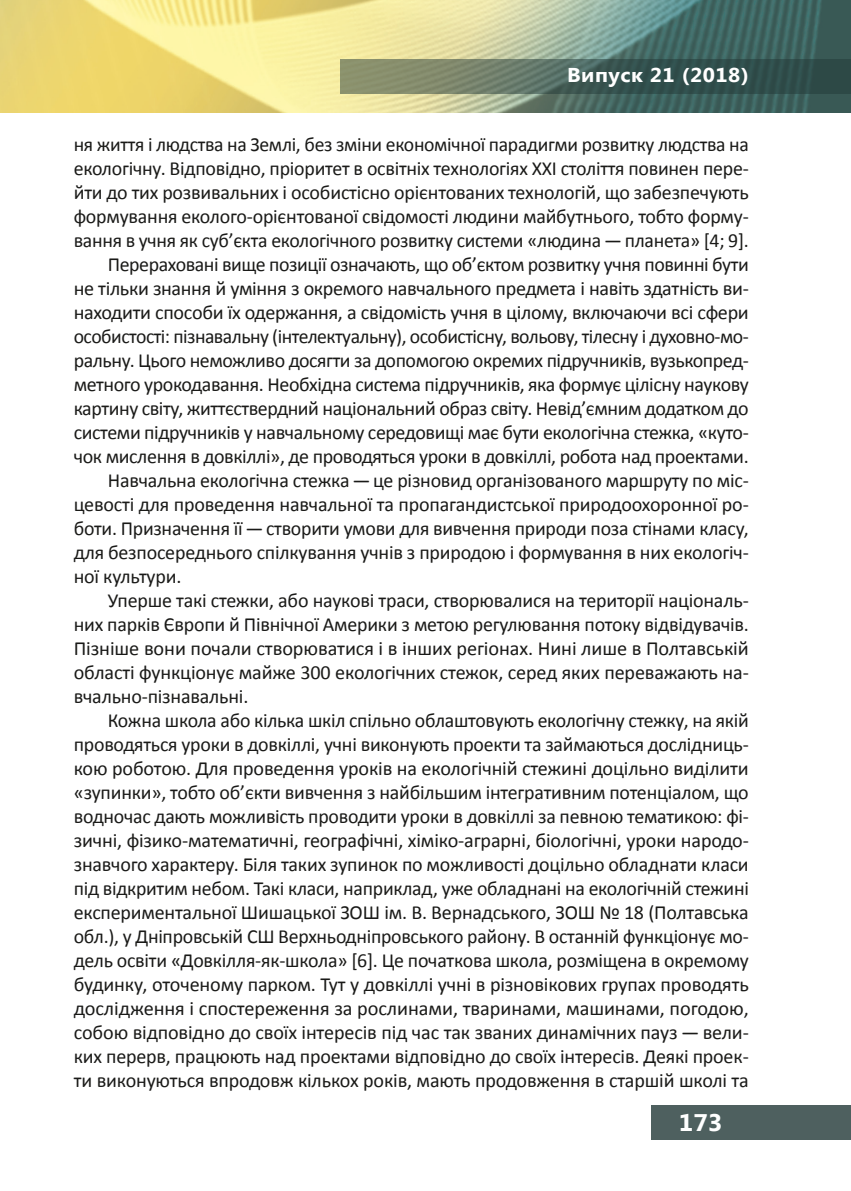
<style>
.page{position:relative;width:851px;height:1191px;background:#fff}
.page>*{position:absolute;margin:0;border:0;box-sizing:border-box;transform-origin:0 0}
.t1{font:700 24px "Segoe UI";color:#fff;scale:1.05 1}
.Main{font:20px/24px "Calibri";letter-spacing:-.015em;color:#1a1a18;text-align:justify}
.t2{font:700 20px "Segoe UI";letter-spacing:.025em;color:#fff;scale:1.06 1}
</style>
<div class="page">
<img style="left:0;top:0;width:850px;height:113px">
<svg style="left:340px;top:60px;width:510px;height:34px;background:#52675b"></svg>
<div style="left:651px;top:1106px;width:199px;height:34px;background:#4e605f"></div>
<p class="t2" style="left:567px;top:61px;width:173px">Випуск 21 (2018)</p>
<p class="Main" style="left:74px;top:132px;width:676px">ня життя і людства на Землі, без зміни економічної парадигми розвитку людства на екологічну. Відповідно, пріоритет в освітніх технологіях XXI століття повинен пере&shy;йти до тих розвивальних і особистісно орієнтованих технологій, що забезпечують формування еколого-орієнтованої свідомості людини майбутнього, тобто форму&shy;вання в учня як суб’єкта екологічного розвитку системи «людина —планета» [4; 9].</p>
<p class="Main" style="left:74px;top:252px;width:676px;text-indent:34px">Перераховані вище позиції означають, що об’єктом розвитку учня повинні бути не тільки знання й уміння з окремого навчального предмета і навіть здатність ви&shy;находити способи їх одержання, а свідомість учня в цілому, включаючи всі сфери особистості: пізнавальну (інтелектуальну), особистісну, вольову, тілесну і духовно-мо&shy;ральну. Цього неможливо досягти за допомогою окремих підручників, вузькопред&shy;метного урокодавання. Необхідна система підручників, яка формує цілісну наукову картину світу, життєствердний національний образ світу. Невід’ємним додатком до системи підручників у навчальному середовищі має бути екологічна стежка, «куто&shy;чок мислення в довкіллі», де проводяться уроки в довкіллі, робота над проектами.</p>
<p class="Main" style="left:74px;top:468px;width:676px;text-indent:34px">Навчальна екологічна стежка—це різновид організованого маршруту по міс&shy;цевості для проведення навчальної та пропагандистської природоохоронної ро&shy;боти. Призначення її—створити умови для вивчення природи поза стінами класу, для безпосереднього спілкування учнів з природою і формування в них екологіч&shy;ної культури.</p>
<p class="Main" style="left:74px;top:588px;width:676px;text-indent:34px">Уперше такі стежки, або наукові траси, створювалися на території національ&shy;них парків Європи й Північної Америки з метою регулювання потоку відвідувачів.<br>Пізніше вони почали створюватися і в інших регіонах. Нині лише в Полтавській області функціонує майже 300 екологічних стежок, серед яких переважають на&shy;вчально-пізнавальні.</p>
<p class="Main" style="left:74px;top:708px;width:676px;text-indent:34px">Кожна школа або кілька шкіл спільно облаштовують екологічну стежку, на якій проводяться уроки в довкіллі, учні виконують проекти та займаються дослідниць&shy;кою роботою. Для проведення уроків на екологічній стежині доцільно виділити «зупинки», тобто об’єкти вивчення з найбільшим інтегративним потенціалом, що водночас дають можливість проводити уроки в довкіллі за певною тематикою: фі&shy;зичні, фізико-математичні, географічні, хіміко-аграрні, біологічні, уроки народо&shy;знавчого характеру. Біля таких зупинок по можливості доцільно обладнати класи під відкритим небом. Такі класи, наприклад, уже обладнані на екологічній стежині експериментальної Шишацької ЗОШ ім. В. Вернадського, ЗОШ № 18 (Полтавська обл.), у Дніпровській СШ Верхньодніпровського району. В останній функціонує мо&shy;дель освіти «Довкілля-як-школа» [6]. Це початкова школа, розміщена в окремому будинку, оточеному парком. Тут у довкіллі учні в різновікових групах проводять дослідження і спостереження за рослинами, тваринами, машинами, погодою, собою відповідно до своїх інтересів під час так званих динамічних пауз — вели&shy;ких перерв, працюють над проектами відповідно до своїх інтересів. Деякі проек&shy;ти виконуються впродовж кількох років, мають продовження в старшій школі та</p>
<p class="t1" style="left:678px;top:1105px;width:43px">173</p>
</div>
